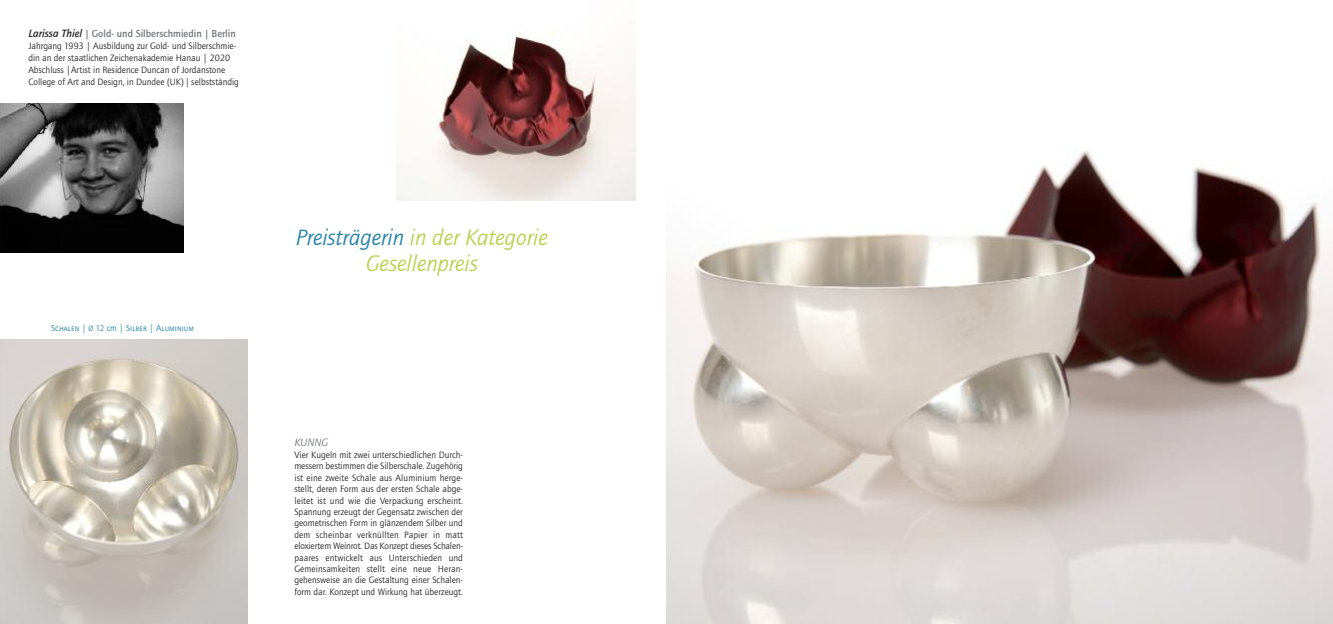
<style>
.page{position:relative;width:1333px;height:624px;background:#fff}
.page>*{position:absolute;margin:0;border:0;box-sizing:border-box;transform-origin:0 0}
.t1{font:italic 23px/26px "Quay Sans EF";color:#b8d250;text-align:center}
.t2{font:italic 11px "Quay Sans EF";color:#747679}
.t3{font:500 10.5px "Quay Sans EF";color:#747679}
.t4{font:9.5px/11.4px "Quay Sans EF";color:#272627;text-align:justify}
.t5{font:9px "Quay Sans EF Book SC";letter-spacing:.01em;color:#2784a7}
.s1{font-style:italic;font-size:11px;color:#272627}
.s2{font-weight:400;font-size:9.5px;color:#272627}
.s3{font-family:"Quay Sans EF";font-size:8px}
.s4{font-family:"Quay Sans EF";font-size:8.5px}
.s5{font-family:"Quay Sans EF"}
.s6{color:#2784a7}
</style>
<div class="page">
<img style="left:396px;top:37px;width:239px;height:164px">
<img style="left:0;top:339px;width:247px;height:285px">
<img style="left:666px;top:148px;width:666px;height:476px">
<img style="left:0;top:103px;width:184px;height:150px">
<p class="t3" style="left:28px;top:27px;width:209px"><span class="s1">Larissa Thiel</span> <span class="s2">|</span> Gold- und Silberschmiedin <span class="s2">|</span> Berlin</p>
<p class="t4" style="left:28px;top:39px;width:212px;line-height:12px;text-align:left">Jahrgang 1993 | Ausbildung zur Gold- und Silberschmie&shy;din an der staatlichen Zeichenakademie Hanau | 2020<br>Abschluss |Artist in Residence Duncan of Jordanstone College of Art and Design, in Dundee (UK) | selbstständig</p>
<p class="t5" style="left:51px;top:322px;width:144px">Schalen | <span class="s3">Ø</span> <span class="s4">12</span> <span class="s5">cm</span> | Silber | Aluminium</p>
<h1 class="t1" style="left:296px;top:224px;width:253px"><span class="s6">Preisträgerin</span> in der Kategorie<br>Gesellenpreis</h1>
<p class="t2" style="left:294px;top:435px;width:35px">KUNNG</p>
<p class="t4" style="left:294px;top:449px;width:170px">Vier Kugeln mit zwei unterschiedlichen Durch&shy;messern bestimmen die Silberschale. Zugehörig ist eine zweite Schale aus Aluminium herge&shy;stellt, deren Form aus der ersten Schale abge&shy;leitet ist und wie die Verpackung erscheint.<br>Spannung erzeugt der Gegensatz zwischen der geometrischen Form in glänzendem Silber und dem scheinbar verknüllten Papier in matt eloxiertem Weinrot. Das Konzept dieses Schalen&shy;paares entwickelt aus Unterschieden und Gemeinsamkeiten stellt eine neue Heran&shy;gehensweise an die Gestaltung einer Schalen&shy;form dar. Konzept und Wirkung hat überzeugt.</p>
</div>
